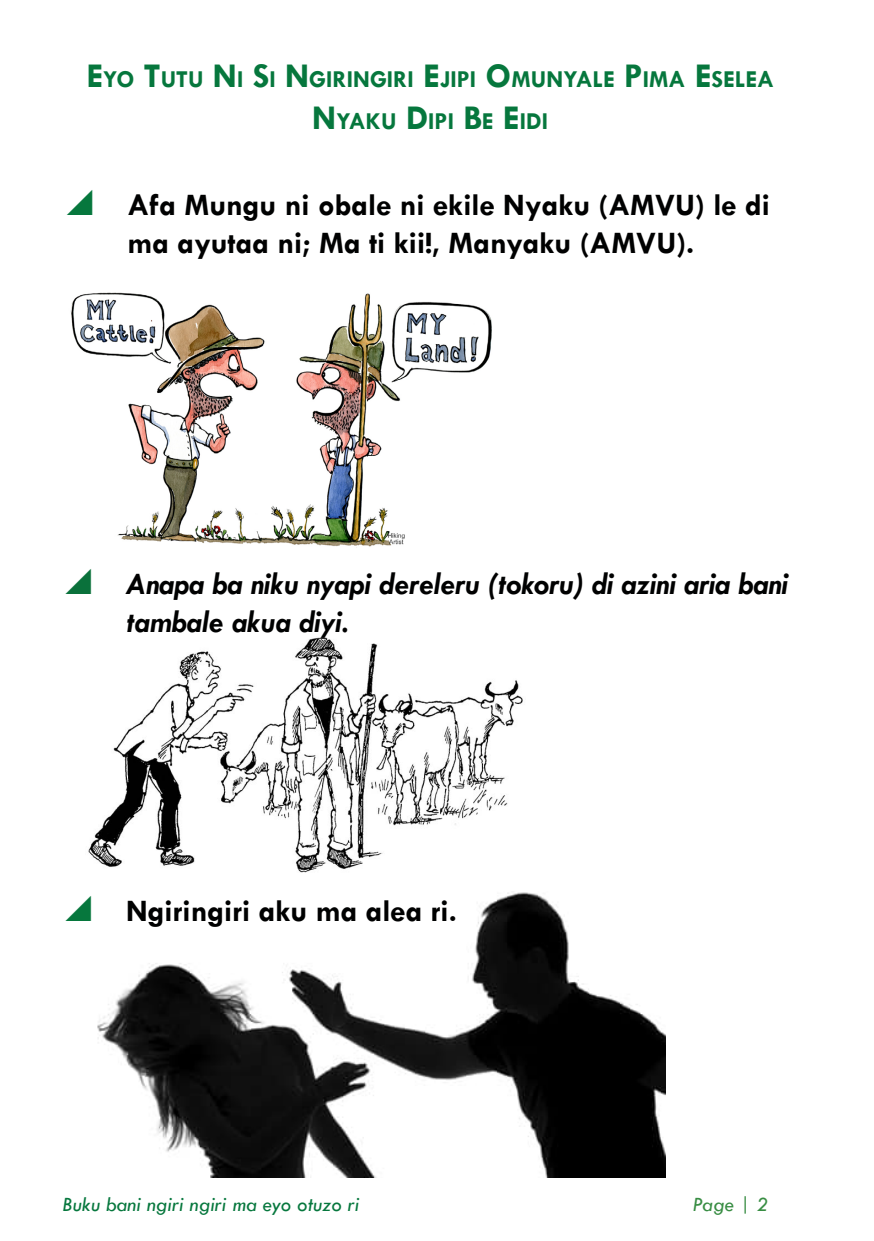
<style>
.page{position:relative;width:874px;height:1241px;background:#fff}
.page>*{position:absolute;margin:0;border:0;box-sizing:border-box;transform-origin:0 0}
.t1{font:700 31.5px/37.8px "Tw Cen";color:#000101}
.t2{font:italic 700 31.5px/37.8px "Tw Cen";letter-spacing:-.005em;color:#000101}
.t3{font:700 24.5px/42px "Tw Cen";color:#06773d;text-align:center}
.t4{font:italic 21px "Tw Cen";color:#06773d}
.t5{font:italic 21px "Tw Cen";color:#388d43}
.s1{font-size:35px}
</style>
<div class="page">
<img style="left:88px;top:637px;width:435px;height:236px">
<img style="left:70px;top:292px;width:422px;height:256px">
<img style="left:97px;top:892px;width:568px;height:285px">
<p class="t3" style="left:86px;top:58px;width:688px"><span class="s1">E</span>YO <span class="s1">T</span>UTU <span class="s1">N</span>I <span class="s1">S</span>I <span class="s1">N</span>GIRINGIRI <span class="s1">E</span>JIPI <span class="s1">O</span>MUNYALE <span class="s1">P</span>IMA <span class="s1">E</span>SELEA<br><span class="s1">N</span>YAKU <span class="s1">D</span>IPI <span class="s1">B</span>E <span class="s1">E</span>IDI</p>
<p class="t1" style="left:127px;top:185px;width:643px">Afa Mungu ni obale ni ekile Nyaku (AMVU) le di ma ayutaa ni; Ma ti kii!, Manyaku (AMVU).</p>
<p class="t2" style="left:126px;top:564px;width:663px">Anapa ba niku nyapi dereleru (tokoru) di azini aria bani tambale akua diyi.</p>
<p class="t1" style="left:126px;top:890px;width:332px">Ngiringiri aku ma alea ri.</p>
<p class="t4" style="left:62px;top:1190px;width:298px">Buku bani ngiri ngiri ma eyo otuzo ri</p>
<p class="t5" style="left:692px;top:1190px;width:77px">Page | 2</p>
</div>
